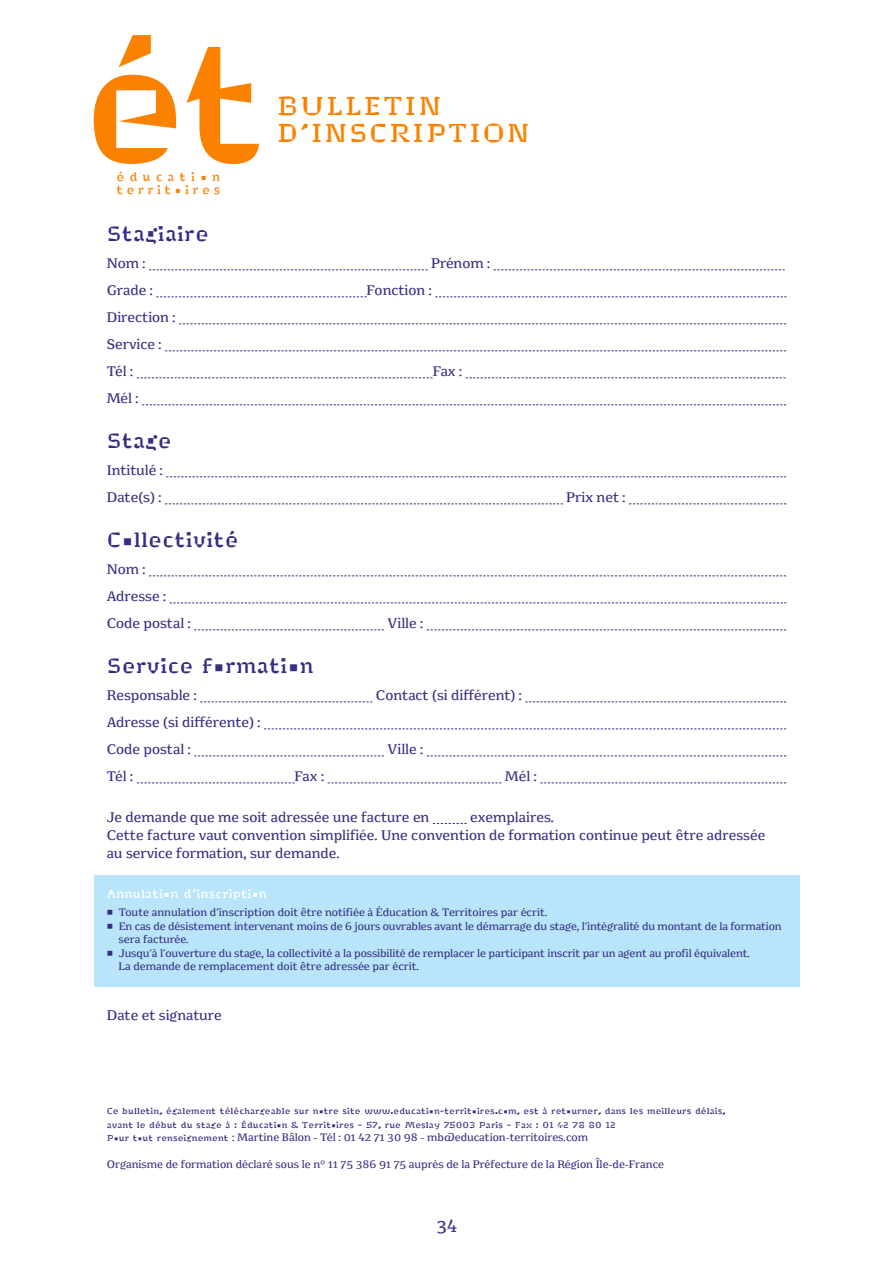
<style>
.page{position:relative;width:893px;height:1263px;background:#fff}
.page>*{position:absolute;margin:0;border:0;box-sizing:border-box;transform-origin:0 0}
.t1{font:22.5px/27px "Minuscule 2";letter-spacing:.05em;color:#fa8200}
.t2{font:18px "Minuscule 2";color:#352e83}
.t3{font:15px "Minuscule 4";color:#352e83}
.t4{font:13.5px/27px "Minuscule 6";color:#352e83}
.t5{font:10.5px/13.5px "Minuscule 6";color:#352e83}
.t6{font:10.5px "Minuscule 2";color:#fff}
.t7{font:10.5px/13.5px "Minuscule 2";letter-spacing:.46em;color:#fa8200}
.t8{font:7.5px/13.5px "Minuscule 2";color:#352e83}
.s1{font-family:"Minuscule 2"}
.s2{font-family:"Minuscule 2";font-size:7.5px}
</style>
<div class="page">
<svg style="left:165px;top:350px;width:621px;height:1px"></svg>
<svg style="left:137px;top:377px;width:296px;height:1px"></svg>
<svg style="left:466px;top:377px;width:320px;height:1px"></svg>
<svg style="left:142px;top:404px;width:644px;height:1px"></svg>
<svg style="left:166px;top:476px;width:620px;height:1px"></svg>
<svg style="left:165px;top:503px;width:398px;height:1px"></svg>
<svg style="left:629px;top:503px;width:157px;height:1px"></svg>
<svg style="left:149px;top:575px;width:637px;height:1px"></svg>
<svg style="left:170px;top:602px;width:616px;height:1px"></svg>
<svg style="left:194px;top:629px;width:190px;height:1px"></svg>
<svg style="left:427px;top:629px;width:359px;height:1px"></svg>
<svg style="left:200px;top:701px;width:172px;height:1px"></svg>
<svg style="left:525px;top:701px;width:261px;height:1px"></svg>
<svg style="left:264px;top:728px;width:522px;height:1px"></svg>
<svg style="left:194px;top:755px;width:190px;height:1px"></svg>
<svg style="left:427px;top:755px;width:359px;height:1px"></svg>
<svg style="left:137px;top:782px;width:158px;height:1px"></svg>
<svg style="left:328px;top:782px;width:173px;height:1px"></svg>
<svg style="left:540px;top:782px;width:246px;height:1px"></svg>
<svg style="left:433px;top:823px;width:34px;height:1px"></svg>
<svg style="left:94px;top:35px;width:693px;height:290px"></svg>
<div style="left:94px;top:876px;width:706px;height:111px;background:#b9e5fa"></div>
<p class="t7" style="left:117px;top:171px;width:105px">éducation territoires</p>
<h1 class="t1" style="left:277px;top:94px;width:249px">Bulletin d’inscription</h1>
<h2 class="t2" style="left:107px;top:223px;width:104px">Stagiaire</h2>
<p class="t4" style="left:107px;top:250px;width:40px">Nom :</p>
<p class="t4" style="left:431px;top:250px;width:61px">Prénom :</p>
<p class="t4" style="left:107px;top:277px;width:48px">Grade :</p>
<p class="t4" style="left:367px;top:277px;width:67px">Fonction :</p>
<p class="t4" style="left:107px;top:304px;width:70px">Direction :<br>Service :<br>Tél :</p>
<p class="t4" style="left:433px;top:358px;width:31px">Fax :</p>
<p class="t4" style="left:107px;top:385px;width:34px">Mél :</p>
<h2 class="t2" style="left:107px;top:430px;width:67px">Stage</h2>
<p class="t4" style="left:107px;top:457px;width:58px">Intitulé :<br>Date(s) :</p>
<h2 class="t2" style="left:107px;top:529px;width:134px">Collectivité</h2>
<p class="t4" style="left:107px;top:556px;width:86px">Nom :<br>Adresse :<br>Code postal :</p>
<p class="t4" style="left:387px;top:610px;width:37px">Ville :</p>
<h2 class="t2" style="left:107px;top:655px;width:209px">S ervice formation</h2>
<p class="t4" style="left:107px;top:682px;width:92px">Responsable :</p>
<p class="t4" style="left:376px;top:682px;width:148px">Contact (si différent) :</p>
<p class="t4" style="left:107px;top:709px;width:155px">Adresse (si différente) :<br>Code postal :</p>
<p class="t4" style="left:387px;top:736px;width:37px">Ville :</p>
<p class="t4" style="left:566px;top:484px;width:61px">Prix net :</p>
<p class="t4" style="left:107px;top:763px;width:28px">Tél :</p>
<p class="t4" style="left:295px;top:763px;width:31px">Fax :</p>
<p class="t4" style="left:505px;top:763px;width:34px">Mél :</p>
<p class="t4" style="left:107px;top:804px;width:324px">Je demande que me soit adressée une facture en</p>
<p class="t4" style="left:107px;top:808px;width:660px;line-height:18px;text-indent:363px">exemplaires.<br>Cette facture vaut convention simplifiée. Une convention de formation continue peut être adressée au service formation, sur demande.</p>
<p class="t6" style="left:107px;top:888px;width:162px">Annulation d’inscription</p>
<p class="t5" style="left:107px;top:906px;width:442px"><span class="s1">•</span> Toute annulation d’inscription doit être notifiée à Éducation &amp; Territoires par écrit.</p>
<p class="t5" style="left:119px;top:920px;width:665px;text-indent:-12px"><span class="s1">•</span> En cas de désistement intervenant moins de 6 jours ouvrables avant le démarrage du stage, l’intégralité du montant de la formation sera facturée.</p>
<p class="t5" style="left:119px;top:947px;width:633px;text-indent:-12px"><span class="s1">•</span> Jusqu’à l’ouverture du stage, la collectivité a la possibilité de remplacer le participant inscrit par un agent au profil équivalent.<br>La demande de remplacement doit être adressée par écrit.</p>
<p class="t4" style="left:107px;top:1002px;width:117px">Date et signature</p>
<p class="t8" style="left:107px;top:1105px;width:621px">Ce bulletin, également téléchargeable sur notre site www.education-territoires.com, est à retourner, dans les meilleurs délais, avant le début du stage à : É ducation &amp; Territoires - 57, rue M eslay 75003 Paris - Fax : 01 42 78 80 12</p>
<p class="t5" style="left:107px;top:1131px;width:483px"><span class="s2">P our tout renseignement</span> : Martine Bâlon - Tél : 01 42 71 30 98 - mb@education-territoires.com</p>
<p class="t5" style="left:107px;top:1158px;width:559px">Organisme de formation déclaré sous le n° 11 75 386 91 75 auprès de la Préfecture de la Région île-de-France</p>
<h3 class="t3" style="left:436px;top:1217px;width:22px">34</h3>
</div>
